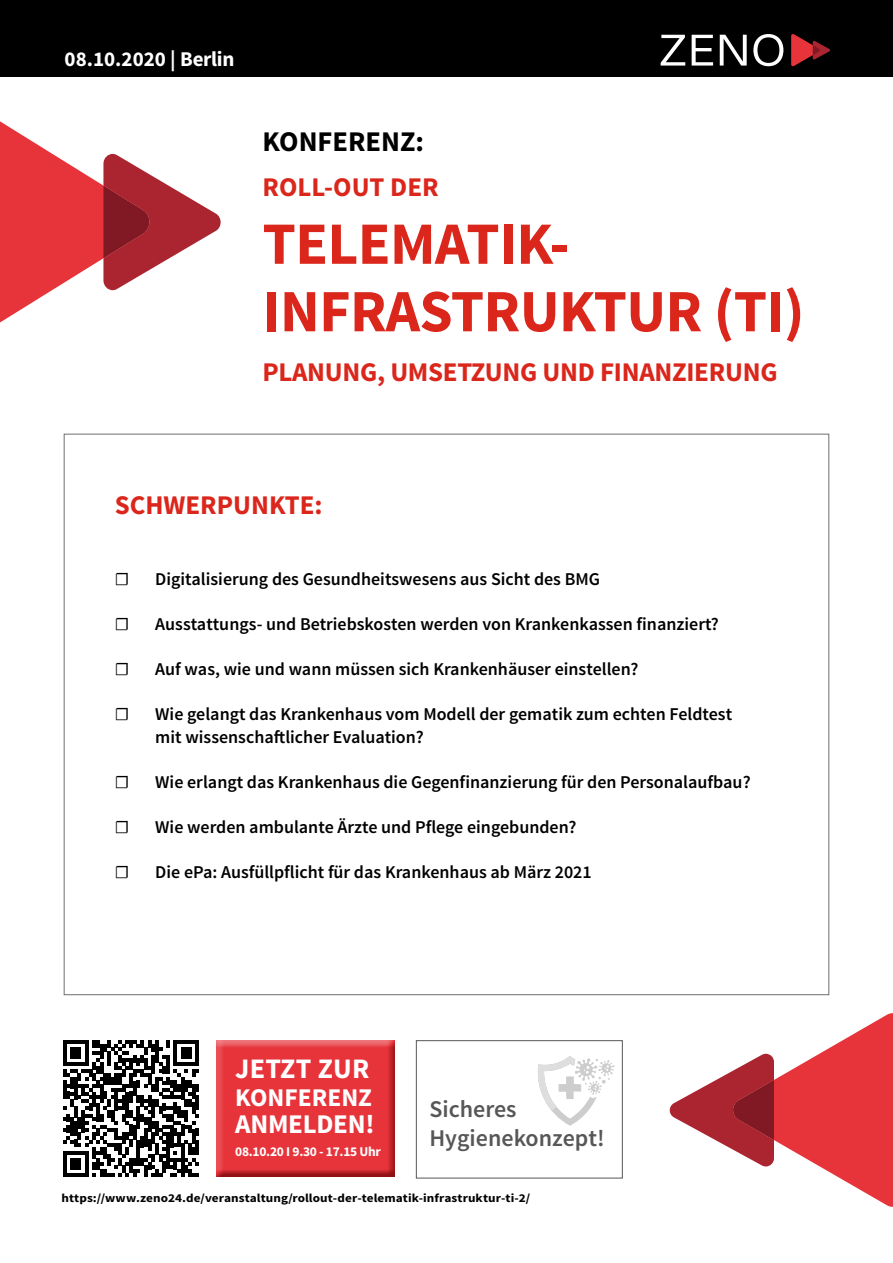
<style>
.page{position:relative;width:893px;height:1263px;background:#fff}
.page>*{position:absolute;margin:0;border:0;box-sizing:border-box;transform-origin:0 0}
.t1{font:700 60px/67.5px "Source Sans Pro";letter-spacing:-.01em;color:#db261b}
.t2{font:700 28.5px "Source Sans Pro";color:#000}
.t3{font:700 28.2px "Source Sans Pro";letter-spacing:.01em;color:#fff}
.t4{font:700 27px "Source Sans Pro";letter-spacing:-.01em;color:#db261b}
.t5{font:700 27px "Source Sans Pro";letter-spacing:-.01em;color:#fff}
.t6{font:700 25.5px "Source Sans Pro";color:#fff}
.t7{font:600 24px/28.8px "Source Sans Pro";color:#575757}
.t8{font:700 21px "Source Sans Pro";letter-spacing:-.005em;color:#fff}
.t9{font:600 18px/22.5px "Source Sans Pro";color:#000}
.t10{font:18px "Source Sans Pro";color:#000}
.t11{font:700 13.5px "Source Sans Pro";letter-spacing:-.02em;color:#fff}
.t12{font:700 12px "Source Sans Pro";letter-spacing:.005em;color:#000;scale:1.1 1}
</style>
<div class="page">
<div style="left:64px;top:434px;width:765px;height:561px;background:#fff;border:1px solid #706f6f"></div>
<div style="left:0;top:0;width:893px;height:77px;background:#000"></div>
<svg style="left:0;top:121px;width:221px;height:202px"></svg>
<svg style="left:669px;top:1013px;width:224px;height:194px"></svg>
<svg style="left:661px;top:34px;width:122px;height:32px"></svg>
<svg style="left:791px;top:34px;width:39px;height:33px"></svg>
<svg style="left:537px;top:1056px;width:78px;height:70px"></svg>
<div style="left:416px;top:1040px;width:207px;height:138px;border:1px solid #575757"></div>
<div style="left:211px;top:1035px;width:192px;height:142px;background:#801924;opacity:.75"></div>
<svg style="left:63px;top:1040px;width:136px;height:136px"></svg>
<p class="t8" style="left:65px;top:45px;width:171px">08.10.2020 | Berlin</p>
<h2 class="t2" style="left:263px;top:123px;width:163px">KONFERENZ:</h2>
<h3 class="t4" style="left:263px;top:170px;width:178px">ROLL-OUT DER</h3>
<h1 class="t1" style="left:263px;top:212px;width:543px">TELEMATIK-<br>INFRASTRUKTUR (TI)</h1>
<h3 class="t4" style="left:263px;top:354px;width:516px">PLANUNG, UMSETZUNG UND FINANZIERUNG</h3>
<h3 class="t4" style="left:115px;top:487px;width:209px">SCHWERPUNKTE:</h3>
<p class="t10" style="left:115px;top:568px;width:16px">☐</p>
<p class="t9" style="left:155px;top:568px;width:446px">Digitalisierung des Gesundheitswesens aus Sicht des BMG</p>
<p class="t10" style="left:115px;top:613px;width:16px">☐</p>
<p class="t9" style="left:155px;top:613px;width:565px">Ausstattungs- und Betriebskosten werden von Krankenkassen finanziert?</p>
<p class="t10" style="left:115px;top:658px;width:16px">☐</p>
<p class="t9" style="left:155px;top:658px;width:485px">Auf was, wie und wann müssen sich Krankenhäuser einstellen?</p>
<p class="t10" style="left:115px;top:703px;width:16px">☐</p>
<p class="t9" style="left:155px;top:703px;width:578px">Wie gelangt das Krankenhaus vom Modell der gematik zum echten Feldtest mit wissenschaftlicher Evaluation?</p>
<p class="t10" style="left:115px;top:771px;width:16px">☐</p>
<p class="t9" style="left:155px;top:771px;width:597px">Wie erlangt das Krankenhaus die Gegenfinanzierung für den Personalaufbau?</p>
<p class="t10" style="left:115px;top:816px;width:16px">☐</p>
<p class="t9" style="left:155px;top:816px;width:423px">Wie werden ambulante Ärzte und Pflege eingebunden?</p>
<p class="t10" style="left:115px;top:861px;width:16px">☐</p>
<p class="t9" style="left:155px;top:861px;width:438px">Die ePa: Ausfüllpflicht für das Krankenhaus ab März 2021</p>
<h3 class="t3" style="left:235px;top:1050px;width:136px">JETZT ZUR</h3>
<h3 class="t6" style="left:235px;top:1081px;width:138px">KONFERENZ</h3>
<h3 class="t5" style="left:235px;top:1106px;width:141px">ANMELDEN!</h3>
<p class="t11" style="left:235px;top:1143px;width:147px">08.10.20 I 9.30 - 17.15 Uhr</p>
<h3 class="t7" style="left:429px;top:1095px;width:177px">Sicheres<br>Hygienekonzept!</h3>
<p class="t12" style="left:61px;top:1190px;width:428px">https://www.zeno24.de/veranstaltung/rollout-der-telematik-infrastruktur-ti-2/</p>
</div>
